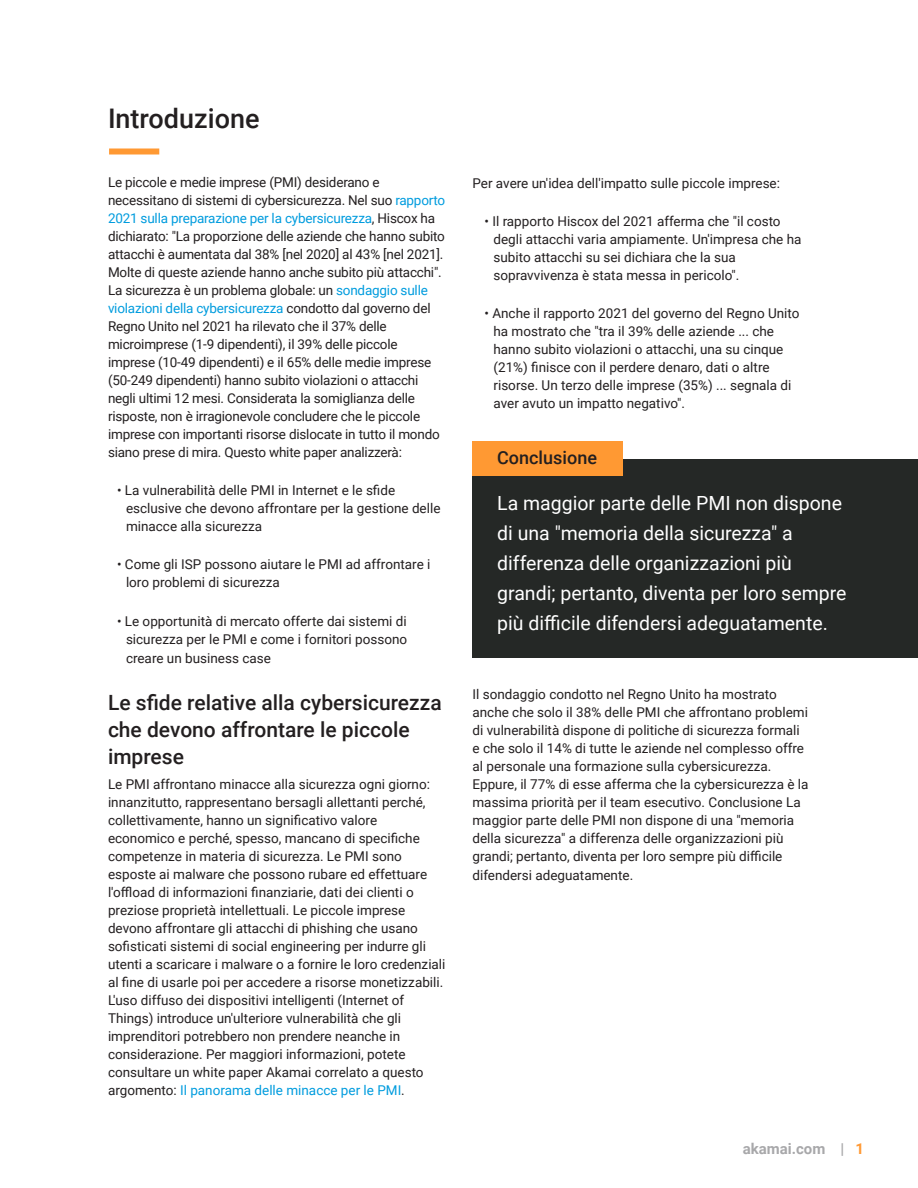
<style>
.page{position:relative;width:918px;height:1188px;background:#fff}
.page>*{position:absolute;margin:0;border:0;box-sizing:border-box;transform-origin:0 0}
.Headline-Double_Colu{font:500 27px "Roboto";color:#231f20}
.Subhead{font:500 21px/27px "Roboto";color:#231f20}
.Body{font:19.5px/30px "Roboto";color:#fff}
.t1{font:500 18px "Roboto";color:#231f20}
.t2{font:700 15px "Roboto";color:#a8a8aa}
.Body-2{font:13.5px/18px "Roboto";color:#231f20}
.s1{color:#009cde}
.s2{color:#f93}
</style>
<div class="page">
<div style="left:109px;top:148px;width:50px;height:6px;background:#f93"></div>
<div style="left:472px;top:459px;width:446px;height:199px;background:#252826"></div>
<div style="left:472px;top:442px;width:151px;height:34px;background:#f93"></div>
<p class="Headline-Double_Colu" style="left:108px;top:100px;width:153px">Introduzione</p>
<p class="Body-2" style="left:108px;top:172px;width:339px">Le piccole e medie imprese (PMI) desiderano e necessitano di sistemi di cybersicurezza. Nel suo <span class="s1">rapporto 2021 sulla preparazione per la cybersicurezza</span>, Hiscox ha dichiarato: "La proporzione delle aziende che hanno subito attacchi è aumentata dal 38% [nel 2020] al 43% [nel 2021].<br>Molte di queste aziende hanno anche subito più attacchi".<br>La sicurezza è un problema globale: un <span class="s1">sondaggio sulle violazioni della cybersicurezza</span> condotto dal governo del Regno Unito nel 2021 ha rilevato che il 37% delle microimprese (1-9 dipendenti), il 39% delle piccole imprese (10-49 dipendenti) e il 65% delle medie imprese (50-249 dipendenti) hanno subito violazioni o attacchi negli ultimi 12 mesi. Considerata la somiglianza delle risposte, non è irragionevole concludere che le piccole imprese con importanti risorse dislocate in tutto il mondo siano prese di mira. Questo white paper analizzerà:</p>
<p class="Body-2" style="left:126px;top:481px;width:316px;text-indent:-9px">• La vulnerabilità delle PMI in Internet e le sfide esclusive che devono affrontare per la gestione delle minacce alla sicurezza</p>
<p class="Body-2" style="left:126px;top:555px;width:306px;text-indent:-9px">• Come gli ISP possono aiutare le PMI ad affrontare i loro problemi di sicurezza</p>
<p class="Body-2" style="left:117px;top:611px;width:292px;text-align:right">• Le opportunità di mercato offerte dai sistemi di sicurezza per le PMI e come i fornitori possono</p>
<p class="Body-2" style="left:126px;top:649px;width:146px">creare un business case</p>
<p class="Subhead" style="left:108px;top:689px;width:335px">Le sfide relative alla cybersicurezza che devono affrontare le piccole imprese</p>
<p class="Body-2" style="left:108px;top:775px;width:339px">Le PMI affrontano minacce alla sicurezza ogni giorno: innanzitutto, rappresentano bersagli allettanti perché, collettivamente, hanno un significativo valore economico e perché, spesso, mancano di specifiche competenze in materia di sicurezza. Le PMI sono esposte ai malware che possono rubare ed effettuare l'offload di informazioni finanziarie, dati dei clienti o preziose proprietà intellettuali. Le piccole imprese devono affrontare gli attacchi di phishing che usano sofisticati sistemi di social engineering per indurre gli utenti a scaricare i malware o a fornire le loro credenziali al fine di usarle poi per accedere a risorse monetizzabili.<br>L'uso diffuso dei dispositivi intelligenti (Internet of Things) introduce un'ulteriore vulnerabilità che gli imprenditori potrebbero non prendere neanche in considerazione. Per maggiori informazioni, potete consultare un white paper Akamai correlato a questo argomento: <span class="s1">Il panorama delle minacce per le PMI</span>.</p>
<p class="Body-2" style="left:472px;top:174px;width:309px">Per avere un'idea dell'impatto sulle piccole imprese:</p>
<p class="Body-2" style="left:494px;top:212px;width:310px;text-indent:-9px">• Il rapporto Hiscox del 2021 afferma che "il costo degli attacchi varia ampiamente. Un'impresa che ha subito attacchi su sei dichiara che la sua sopravvivenza è stata messa in pericolo".</p>
<p class="Body-2" style="left:494px;top:304px;width:307px;text-indent:-9px">• Anche il rapporto 2021 del governo del Regno Unito ha mostrato che "tra il 39% delle aziende ... che hanno subito violazioni o attacchi, una su cinque (21%) finisce con il perdere denaro, dati o altre risorse. Un terzo delle imprese (35%) ... segnala di aver avuto un impatto negativo".</p>
<p class="t1" style="left:497px;top:445px;width:101px">Conclusione</p>
<p class="Body" style="left:497px;top:487px;width:351px">La maggior parte delle PMI non dispone di una "memoria della sicurezza" a differenza delle organizzazioni più grandi; pertanto, diventa per loro sempre più difficile difendersi adeguatamente.</p>
<p class="Body-2" style="left:472px;top:684px;width:337px">Il sondaggio condotto nel Regno Unito ha mostrato anche che solo il 38% delle PMI che affrontano problemi di vulnerabilità dispone di politiche di sicurezza formali e che solo il 14% di tutte le aziende nel complesso offre al personale una formazione sulla cybersicurezza.<br>Eppure, il 77% di esse afferma che la cybersicurezza è la massima priorità per il team esecutivo. Conclusione La maggior parte delle PMI non dispone di una "memoria della sicurezza" a differenza delle organizzazioni più grandi; pertanto, diventa per loro sempre più difficile</p>
<p class="Body-2" style="left:472px;top:866px;width:162px">difendersi adeguatamente.</p>
<p class="t2" style="left:743px;top:1139px;width:123px">akamai.com | <span class="s2">1</span></p>
</div>
